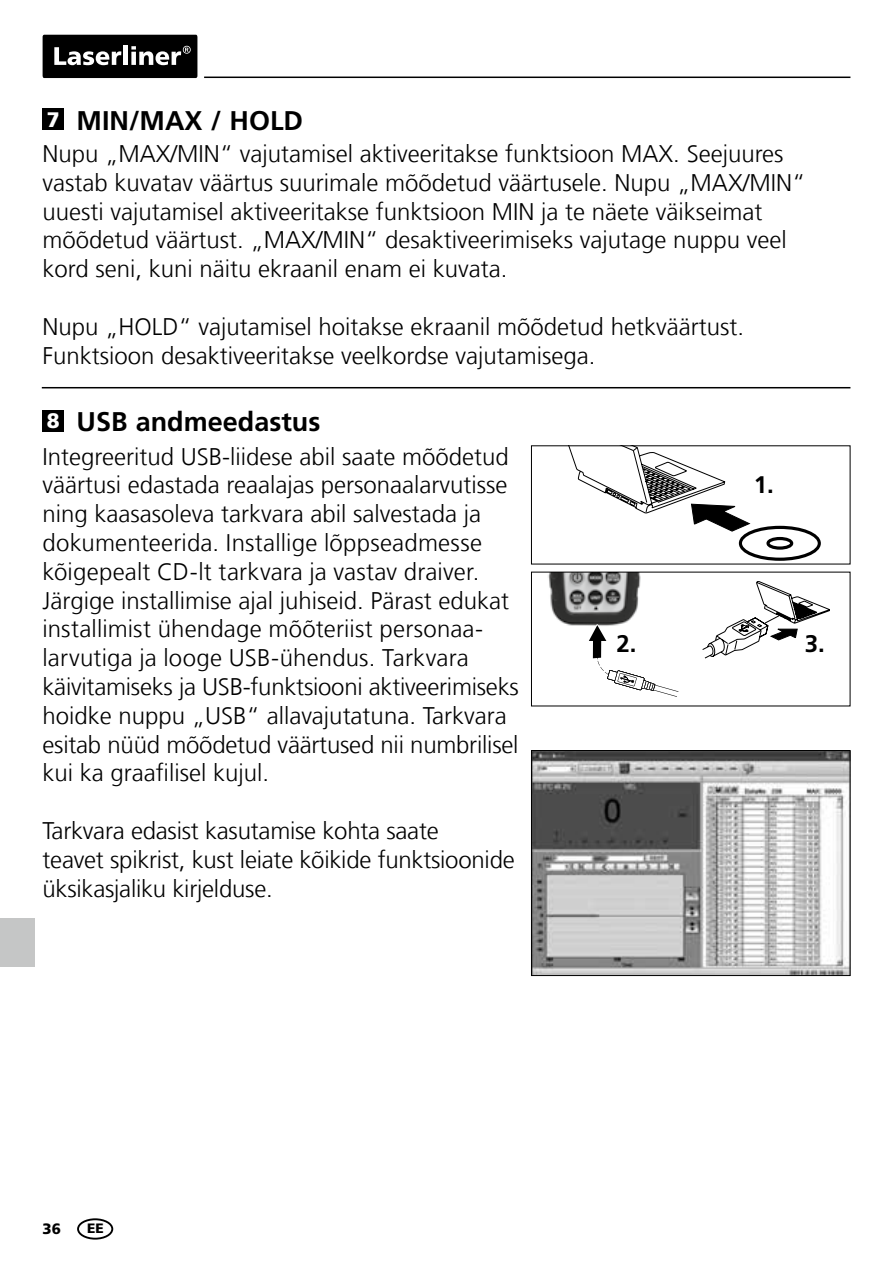
<style>
.page{position:relative;width:893px;height:1263px;background:#fff}
.page>*{position:absolute;margin:0;border:0;box-sizing:border-box;transform-origin:0 0}
.t1{font:700 27px "Frutiger LT Com";color:#000}
.t2{font:300 24px/28.8px "Frutiger LT Com";color:#000}
.t3{font:700 24px "Frutiger LT Com";color:#000}
.t4{font:900 21px "Frutiger LT Com";color:#fff}
.t5{font:900 15px "Frutiger LT Com";color:#000}
.t6{font:900 13.5px "Frutiger LT Com";color:#000}
.s1{font-weight:900;font-size:21px;color:#fff}
</style>
<div class="page">
<hr style="left:204px;top:77px;width:646px;height:1px;background:#000">
<div style="left:43px;top:35px;width:154px;height:43px;background:#000;border-radius:2px"></div>
<svg style="left:54px;top:47px;width:67px;height:18px"></svg>
<hr style="left:124px;top:46px;width:4px;height:19px;background:#fff">
<svg style="left:131px;top:46px;width:60px;height:19px"></svg>
<div style="left:43px;top:109px;width:21px;height:21px;background:#000"></div>
<hr style="left:42px;top:387px;width:808px;height:1px;background:#000">
<div style="left:43px;top:410px;width:21px;height:21px;background:#000"></div>
<img style="left:548px;top:574px;width:93px;height:52px">
<svg style="left:587px;top:624px;width:91px;height:73px"></svg>
<svg style="left:702px;top:581px;width:128px;height:77px"></svg>
<svg style="left:568px;top:447px;width:183px;height:85px"></svg>
<div style="left:739px;top:526px;width:82px;height:35px;border:3px solid #000;border-radius:50%"></div>
<svg style="left:768px;top:538px;width:24px;height:10px"></svg>
<div style="left:766px;top:537px;width:27px;height:13px;border:3px solid #000;border-radius:50%"></div>
<img style="left:533px;top:752px;width:315px;height:222px">
<div style="left:531px;top:750px;width:319px;height:226px;border:1px solid #000"></div>
<div style="left:77px;top:1218px;width:36px;height:21px;border:2px solid #000;border-radius:50%"></div>
<div style="left:0;top:918px;width:34px;height:49px;background:#c5c6c6"></div>
<p class="t1" style="left:47px;top:105px;width:258px"><span class="s1">7</span> MIN/MAX / HOLD</p>
<p class="t2" style="left:43px;top:139px;width:764px">Nupu „MAX/MIN“ vajutamisel aktiveeritakse funktsioon MAX. Seejuures vastab kuvatav väärtus suurimale mõõdetud väärtusele. Nupu „MAX/MIN“ uuesti vajutamisel aktiveeritakse funktsioon MIN ja te näete väikseimat mõõdetud väärtust. „MAX/MIN“ desaktiveerimiseks vajutage nuppu veel kord seni, kuni näitu ekraanil enam ei kuvata.</p>
<p class="t2" style="left:43px;top:312px;width:703px">Nupu „HOLD“ vajutamisel hoitakse ekraanil mõõdetud hetkväärtust.<br>Funktsioon desaktiveeritakse veelkordse vajutamisega.</p>
<p class="t4" style="left:47px;top:408px;width:14px">8</p>
<p class="t1" style="left:77px;top:406px;width:245px">USB andmeedastus</p>
<p class="t2" style="left:43px;top:442px;width:478px">Integreeritud USB-liidese abil saate mõõdetud väärtusi edastada reaalajas personaalarvutisse ning kaasasoleva tarkvara abil salvestada ja dokumenteerida. Installige lõppseadmesse kõigepealt CD-lt tarkvara ja vastav draiver.<br>Järgige installimise ajal juhiseid. Pärast edukat installimist ühendage mõõteriist personaa&shy;larvutiga ja looge USB-ühendus. Tarkvara käivitamiseks ja USB-funktsiooni aktiveerimiseks hoidke nuppu „USB“ allavajutatuna. Tarkvara esitab nüüd mõõdetud väärtused nii numbrilisel kui ka graafilisel kujul.</p>
<p class="t2" style="left:43px;top:816px;width:474px">Tarkvara edasist kasutamise kohta saate<br>teavet spikrist, kust leiate kõikide funktsioonide üksikasjaliku kirjelduse.</p>
<p class="t3" style="left:754px;top:471px;width:22px">1.</p>
<p class="t3" style="left:617px;top:630px;width:22px">2.</p>
<p class="t3" style="left:805px;top:629px;width:22px">3.</p>
<p class="t5" style="left:43px;top:1219px;width:20px">36</p>
<p class="t6" style="left:87px;top:1220px;width:18px">EE</p>
</div>
